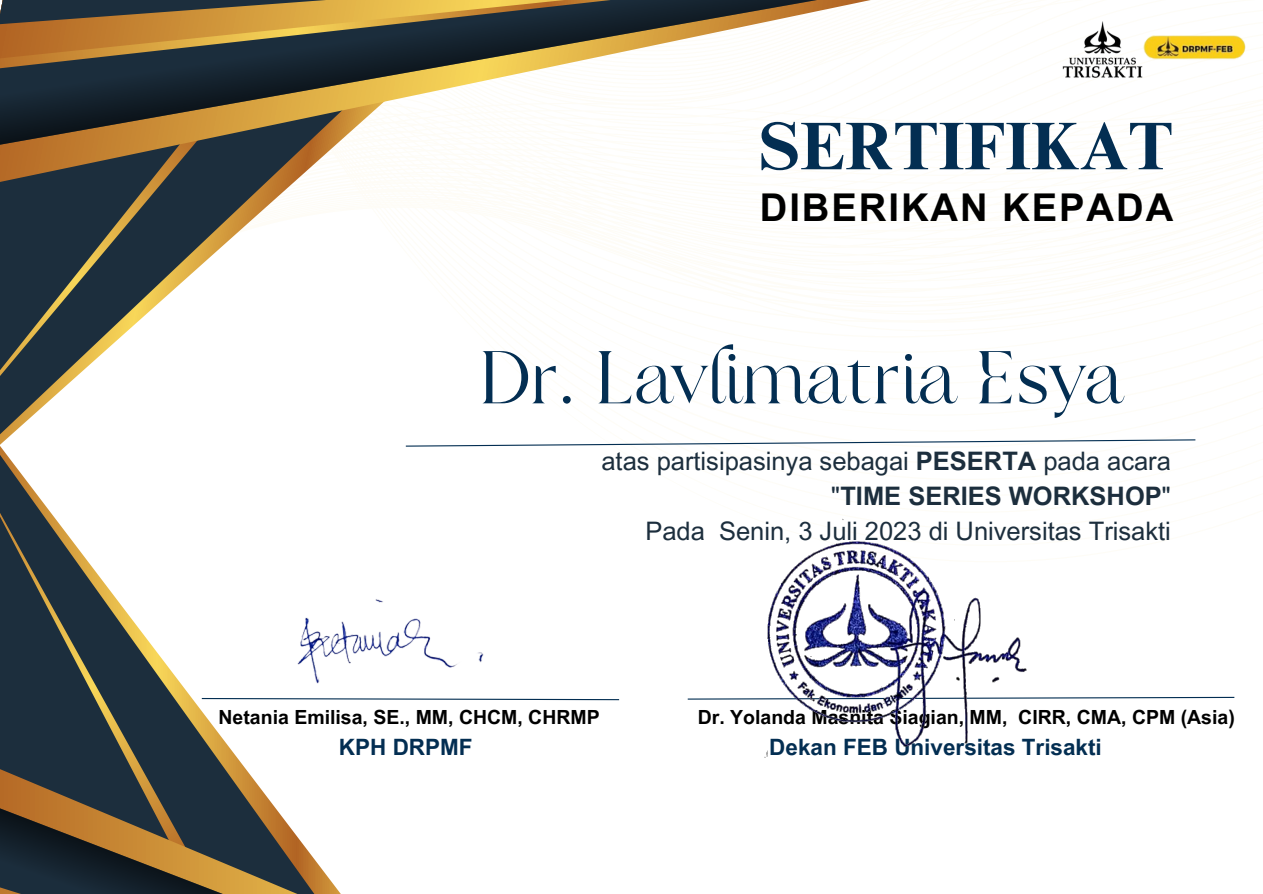
<style>
.page{position:relative;width:1263px;height:894px;background:#fff}
.page>*{position:absolute;margin:0;border:0;box-sizing:border-box;transform-origin:0 0}
.t1{font:106.5px "Frunchy Serif";color:#032e52}
.t2{font:700 67.5px "Times NRMT Pro";color:#032e52}
.t3{font:700 38.25px "Arial MT Pro";letter-spacing:.05em;color:#000}
.t4{font:25.5px "Arial MT Pro";color:#1c2e3d}
.t5{font:700 25.5px "Arial MT Pro";color:#1c2e3d}
.t6{font:700 22.5px "Arial MT Pro";color:#032e52}
.t7{font:700 19.5px "Arial MT Pro";color:#000}
.s1{font-weight:700}
.s2{font-weight:400}
</style>
<div class="page">
<svg style="left:0;top:619px;width:235px;height:136px;fill:#1c2e3d"></svg>
<svg style="left:0;top:755px;width:766px;height:40px"></svg>
<svg style="left:0;top:795px;width:328px;height:82px;background:#695b46"></svg>
<svg style="left:0;top:877px;width:340px;height:16px;background:#554d38"></svg>
<svg style="left:446px;top:439px;width:750px;height:8px"></svg>
<svg style="left:201px;top:697px;width:419px;height:3px"></svg>
<svg style="left:687px;top:696px;width:548px;height:4px"></svg>
<svg style="left:0;top:445px;width:446px;height:174px"></svg>
<svg style="left:0;top:445px;width:409px;height:161px"></svg>
<svg style="left:0;top:445px;width:295px;height:95px"></svg>
<svg style="left:0;top:405px;width:278px;height:131px"></svg>
<svg style="left:0;top:365px;width:89px;height:40px;fill:#1c2e3d"></svg>
<svg style="left:0;top:285px;width:179px;height:80px;fill:#1c2e3d"></svg>
<svg style="left:0;top:275px;width:190px;height:10px;background:#434b45"></svg>
<svg style="left:0;top:240px;width:229px;height:35px;background:#4b524f"></svg>
<svg style="left:0;top:0;width:756px;height:240px"></svg>
<svg style="left:11px;top:0;width:860px;height:24px;background:#7f6d46"></svg>
<img style="left:1144px;top:35px;width:102px;height:25px">
<img style="left:1062px;top:21px;width:82px;height:57px">
<img style="left:283px;top:563px;width:218px;height:137px">
<img style="left:755px;top:518px;width:292px;height:239px">
<p class="t2" style="left:759px;top:121px;width:416px">SERTIFIKAT</p>
<p class="t3" style="left:760px;top:193px;width:415px">DIBERIKAN KEPADA</p>
<p class="t1" style="left:479px;top:328px;width:645px">Dr. Lavlimatria Esya</p>
<p class="t4" style="left:601px;top:452px;width:571px">atas partisipasinya sebagai <span class="s1">PESERTA</span> pada acara</p>
<p class="t5" style="left:831px;top:486px;width:341px"><span class="s2">"</span>TIME SERIES WORKSHOP<span class="s2">"</span></p>
<p class="t4" style="left:645px;top:521px;width:527px">Pada Senin, 3 Juli 2023 di Universitas Trisakti</p>
<p class="t7" style="left:219px;top:709px;width:383px">Netania Emilisa, SE., MM, CHCM, CHRMP</p>
<p class="t7" style="left:698px;top:709px;width:539px">Dr. Yolanda Masnita Siagian, MM, CIRR, CMA, CPM (Asia)</p>
<p class="t6" style="left:339px;top:738px;width:135px">KPH DRPMF</p>
<p class="t6" style="left:769px;top:738px;width:334px">Dekan FEB Universitas Trisakti</p>
</div>
